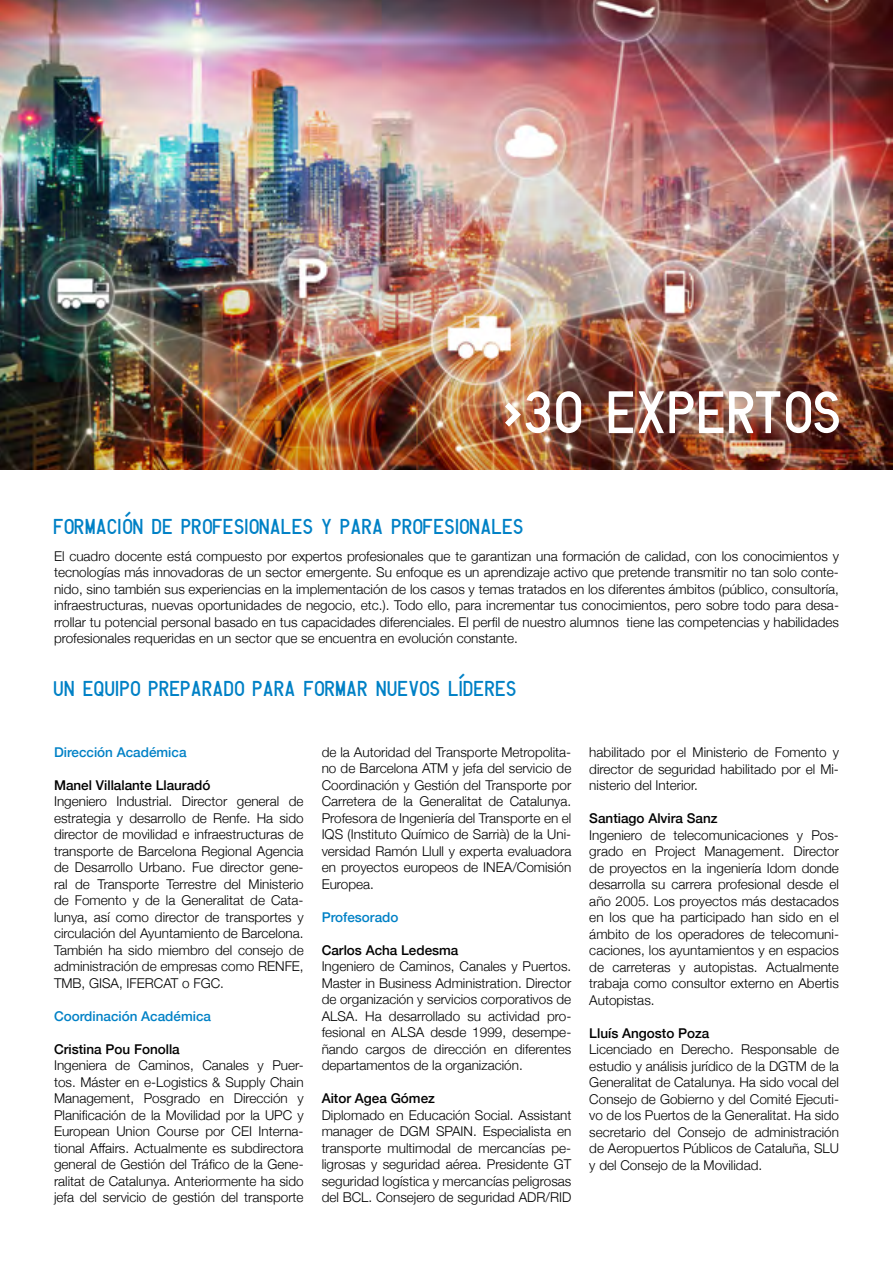
<style>
.page{position:relative;width:893px;height:1263px;background:#fff}
.page>*{position:absolute;margin:0;border:0;box-sizing:border-box;transform-origin:0 0}
.t1{font:58.5px "Matricula Espanola";color:#fff}
.t2{font:21px "Matricula Espanola";color:#0081c6}
.t3{font:300 13.5px/16.5px "Helvetica Neue";color:#000;text-align:justify}
.t4{font:500 13.5px "Helvetica Neue";color:#000}
.t5{font:500 13.5px "Helvetica Neue";color:#0081c6}
</style>
<div class="page">
<img style="left:0;top:0;width:893px;height:470px">
<h1 class="t1" style="left:505px;top:368px;width:341px">&gt;30 EXPERTOS</h1>
<h2 class="t2" style="left:54px;top:511px;width:472px">FORMACIÓN DE PROFESIONALES Y PARA PROFESIONALES</h2>
<p class="t3" style="left:54px;top:547px;width:786px">El cuadro docente está compuesto por expertos profesionales que te garantizan una formación de calidad, con los conocimientos y tecnologías más innovadoras de un sector emergente. Su enfoque es un aprendizaje activo que pretende transmitir no tan solo conte&shy;nido, sino también sus experiencias en la implementación de los casos y temas tratados en los diferentes ámbitos (público, consultoría, infraestructuras, nuevas oportunidades de negocio, etc.). Todo ello, para incrementar tus conocimientos, pero sobre todo para desa&shy;rrollar tu potencial personal basado en tus capacidades diferenciales. El perfil de nuestro alumnos tiene las competencias y habilidades profesionales requeridas en un sector que se encuentra en evolución constante.</p>
<h2 class="t2" style="left:54px;top:673px;width:465px">UN EQUIPO PREPARADO PARA FORMAR NUEVOS LÍDERES</h2>
<p class="t5" style="left:54px;top:741px;width:134px">Dirección Académica</p>
<p class="t4" style="left:54px;top:774px;width:158px">Manel Villalante Llauradó</p>
<p class="t3" style="left:54px;top:792px;width:251px">Ingeniero Industrial. Director general de estrategia y desarrollo de Renfe. Ha sido director de movilidad e infraestructuras de transporte de Barcelona Regional Agencia de Desarrollo Urbano. Fue director gene&shy;ral de Transporte Terrestre del Ministerio de Fomento y de la Generalitat de Cata&shy;lunya, así como director de transportes y circulación del Ayuntamiento de Barcelona.<br>También ha sido miembro del consejo de administración de empresas como RENFE, TMB, GISA, IFERCAT o FGC.</p>
<p class="t5" style="left:54px;top:1005px;width:159px">Coordinación Académica</p>
<p class="t4" style="left:54px;top:1038px;width:127px">Cristina Pou Fonolla</p>
<p class="t3" style="left:54px;top:1056px;width:251px">Ingeniera de Caminos, Canales y Puer&shy;tos. Máster en e-Logistics &amp; Supply Chain Management, Posgrado en Dirección y Planificación de la Movilidad por la UPC y European Union Course por CEI Interna&shy;tional Affairs. Actualmente es subdirectora general de Gestión del Tráfico de la Gene&shy;ralitat de Catalunya. Anteriormente ha sido jefa del servicio de gestión del transporte</p>
<p class="t3" style="left:322px;top:743px;width:251px">de la Autoridad del Transporte Metropolita&shy;no de Barcelona ATM y jefa del servicio de Coordinación y Gestión del Transporte por Carretera de la Generalitat de Catalunya.<br>Profesora de Ingeniería del Transporte en el IQS (Instituto Químico de Sarrià) de la Uni&shy;versidad Ramón Llull y experta evaluadora en proyectos europeos de INEA/Comisión Europea.</p>
<p class="t5" style="left:322px;top:906px;width:78px">Profesorado</p>
<p class="t4" style="left:322px;top:939px;width:138px">Carlos Acha Ledesma</p>
<p class="t3" style="left:322px;top:957px;width:251px">Ingeniero de Caminos, Canales y Puertos.<br>Master in Business Administration. Director de organización y servicios corporativos de ALSA. Ha desarrollado su actividad pro&shy;fesional en ALSA desde 1999, desempe&shy;ñando cargos de dirección en diferentes departamentos de la organización.</p>
<p class="t4" style="left:322px;top:1088px;width:115px">Aitor Agea Gómez</p>
<p class="t3" style="left:322px;top:1106px;width:251px">Diplomado en Educación Social. Assistant manager de DGM SPAIN. Especialista en transporte multimodal de mercancías pe&shy;ligrosas y seguridad aérea. Presidente GT seguridad logística y mercancías peligrosas del BCL. Consejero de seguridad ADR/RID</p>
<p class="t3" style="left:589px;top:743px;width:251px">habilitado por el Ministerio de Fomento y director de seguridad habilitado por el Mi&shy;nisterio del Interior.</p>
<p class="t4" style="left:589px;top:807px;width:130px">Santiago Alvira Sanz</p>
<p class="t3" style="left:589px;top:826px;width:251px">Ingeniero de telecomunicaciones y Pos&shy;grado en Project Management. Director de proyectos en la ingeniería Idom donde desarrolla su carrera profesional desde el año 2005. Los proyectos más destacados en los que ha participado han sido en el ámbito de los operadores de telecomuni&shy;caciones, los ayuntamientos y en espacios de carreteras y autopistas. Actualmente trabaja como consultor externo en Abertis Autopistas.</p>
<p class="t4" style="left:589px;top:1022px;width:122px">Lluís Angosto Poza</p>
<p class="t3" style="left:589px;top:1040px;width:251px">Licenciado en Derecho. Responsable de estudio y análisis jurídico de la DGTM de la Generalitat de Catalunya. Ha sido vocal del Consejo de Gobierno y del Comité Ejecuti&shy;vo de los Puertos de la Generalitat. Ha sido secretario del Consejo de administración de Aeropuertos Públicos de Cataluña, SLU y del Consejo de la Movilidad.</p>
</div>
